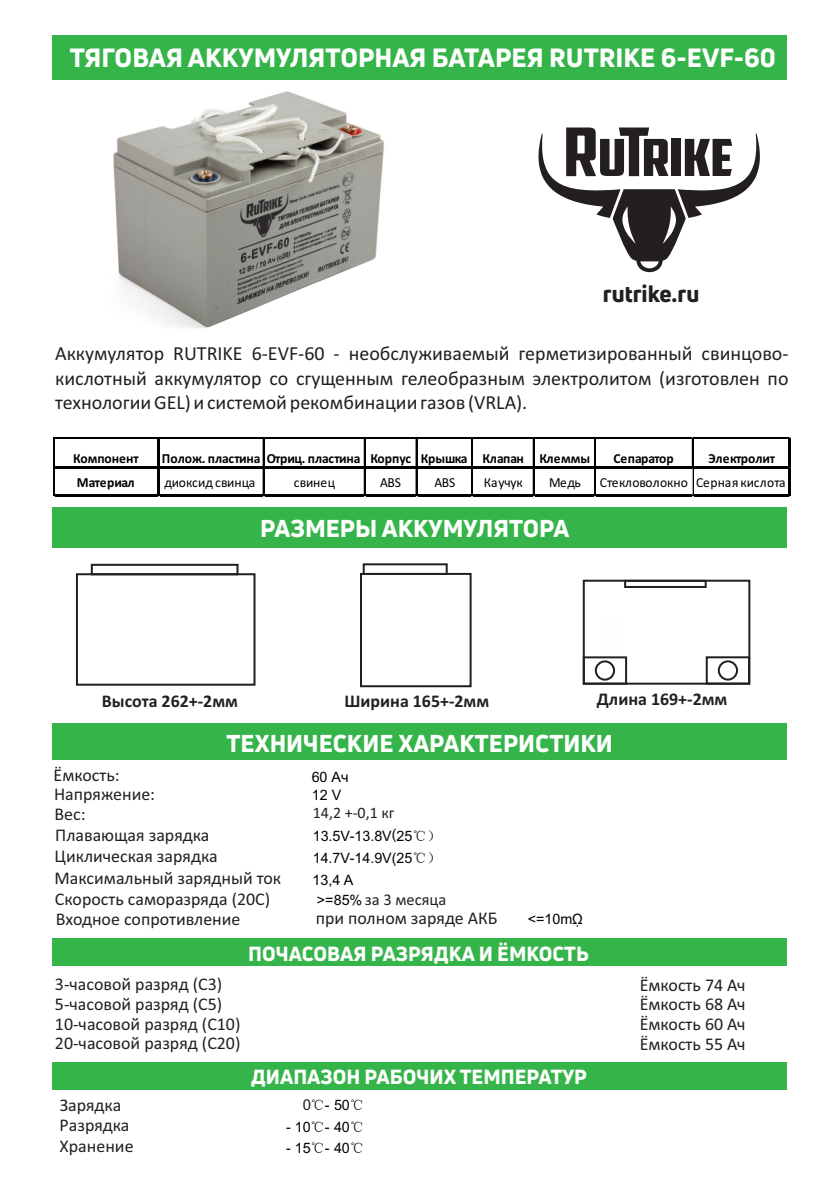
<style>
.page{position:relative;width:838px;height:1191px;background:#fff}
.page>*{position:absolute;margin:0;border:0;box-sizing:border-box;transform-origin:0 0}
.t1{font:800 25.8px "Uni Neue";color:#fff}
.t2{font:800 23.8px "Uni Neue";color:#fff}
.t3{font:800 23.2px "Uni Neue";color:#231f20}
.t4{font:20px/24.4px "Calibri";color:#231f20;text-align:justify}
.t5{font:800 20px "Uni Neue";color:#fff}
.t6{font:18px/19.6px "Calibri";color:#231f20}
.t7{font:700 18px "Calibri";color:#231f20}
.t8{font:16.4px "Calibri";color:#231f20}
.t9{font:16px "Calibri";color:#231f20}
.t10{font:14.4px/18.6px "Arial";color:#000}
.t11{font:700 13.8px "Calibri";color:#000}
.t12{font:13.8px "Calibri";letter-spacing:-.005em;color:#000}
.t13{font:700 13.8px "Calibri";letter-spacing:-.025em;color:#000}
.s1{font-family:"Sim Sun"}
.s2{font-size:15px;color:#231f20}
</style>
<div class="page">
<img style="left:113px;top:91px;width:271px;height:237px">
<div style="left:52px;top:36px;width:735px;height:44px;background:#35b44a"></div>
<div style="left:52px;top:506px;width:735px;height:41px;background:#35b44a"></div>
<div style="left:52px;top:723px;width:735px;height:37px;background:#35b44a"></div>
<div style="left:52px;top:938px;width:735px;height:27px;background:#35b44a"></div>
<div style="left:52px;top:1062px;width:735px;height:27px;background:#35b44a"></div>
<svg style="left:538px;top:127px;width:222px;height:145px"></svg>
<div style="left:76px;top:573px;width:180px;height:112px;border:2px solid #231f20"></div>
<div style="left:91px;top:563px;width:147px;height:12px;border:2px solid #231f20"></div>
<div style="left:360px;top:572px;width:112px;height:115px;border:2px solid #231f20"></div>
<div style="left:363px;top:563px;width:85px;height:12px;border:2px solid #231f20"></div>
<div style="left:583px;top:579px;width:167px;height:105px;border:2px solid #231f20"></div>
<div style="left:583px;top:656px;width:44px;height:28px;border:2px solid #231f20"></div>
<div style="left:706px;top:656px;width:44px;height:28px;border:2px solid #231f20"></div>
<div style="left:624px;top:579px;width:83px;height:8px;border:2px solid #231f20"></div>
<div style="left:595px;top:660px;width:20px;height:20px;border:2px solid #231f20;border-radius:50%"></div>
<div style="left:718px;top:660px;width:20px;height:20px;border:2px solid #231f20;border-radius:50%"></div>
<hr style="left:55px;top:437px;width:736px;height:1px;background:#000">
<hr style="left:55px;top:466px;width:736px;height:3px;background:#000">
<hr style="left:53px;top:437px;width:2px;height:59px;background:#000">
<hr style="left:157px;top:438px;width:3px;height:58px;background:#000">
<hr style="left:55px;top:494px;width:736px;height:2px;background:#000">
<hr style="left:789px;top:438px;width:2px;height:58px;background:#000">
<svg style="left:263px;top:438px;width:1px;height:59px"></svg>
<svg style="left:364px;top:438px;width:1px;height:59px"></svg>
<svg style="left:416px;top:438px;width:1px;height:59px"></svg>
<svg style="left:471px;top:438px;width:2px;height:59px"></svg>
<svg style="left:533px;top:438px;width:1px;height:59px"></svg>
<svg style="left:595px;top:438px;width:1px;height:59px"></svg>
<svg style="left:692px;top:437px;width:2px;height:60px"></svg>
<h1 class="t1" style="left:70px;top:48px;width:708px">ТЯГОВАЯ АККУМУЛЯТОРНАЯ БАТАРЕЯ RUTRIKE 6-EVF-60</h1>
<p class="t3" style="left:603px;top:285px;width:98px">rutrike.ru</p>
<p class="t4" style="left:55px;top:343px;width:735px">Аккумулятор RUTRIKE 6-EVF-60 - необслуживаемый герметизированный свинцово&shy;кислотный аккумулятор со сгущенным гелеобразным электролитом (изготовлен по технологии GEL) и системой рекомбинации газов (VRLA).</p>
<p class="t11" style="left:73px;top:452px;width:67px">Компонент</p>
<p class="t11" style="left:162px;top:452px;width:430px">Полож. пластина Отриц. пластина Корпус Крышка Клапан Клеммы</p>
<p class="t11" style="left:613px;top:452px;width:62px">Сепаратор</p>
<p class="t11" style="left:708px;top:452px;width:68px">Электролит</p>
<p class="t13" style="left:77px;top:476px;width:59px">Материал</p>
<p class="t12" style="left:164px;top:476px;width:92px">диоксид свинца</p>
<p class="t12" style="left:294px;top:476px;width:43px">свинец</p>
<p class="t12" style="left:380px;top:476px;width:22px">ABS</p>
<p class="t12" style="left:435px;top:476px;width:22px">ABS</p>
<p class="t12" style="left:484px;top:476px;width:40px">Каучук</p>
<p class="t12" style="left:549px;top:476px;width:33px">Медь</p>
<p class="t12" style="left:600px;top:476px;width:187px">Стекловолокно Серная кислота</p>
<h2 class="t2" style="left:260px;top:518px;width:311px">РАЗМЕРЫ АККУМУЛЯТОРА</h2>
<p class="t7" style="left:102px;top:693px;width:138px">Высота 262+-2мм</p>
<p class="t7" style="left:345px;top:693px;width:146px">Ширина 165+-2мм</p>
<p class="t7" style="left:597px;top:691px;width:132px">Длина 169+-2мм</p>
<h2 class="t2" style="left:227px;top:734px;width:388px">ТЕХНИЧЕСКИЕ ХАРАКТЕРИСТИКИ</h2>
<p class="t6" style="left:54px;top:766px;width:103px">Ёмкость:<br>Напряжение:<br>Вес:</p>
<p class="t6" style="left:55px;top:825px;width:228px;line-height:21px">Плавающая зарядка<br>Циклическая зарядка<br>Максимальный зарядный ток<br>Скорость саморазряда (20С)<br>Входное сопротивление</p>
<p class="t10" style="left:312px;top:768px;width:38px">60 Ач<br>12 V</p>
<p class="t10" style="left:313px;top:827px;width:130px">13.5V-13.8V(25<span class="s1">℃）</span></p>
<p class="t10" style="left:313px;top:849px;width:130px">14.7V-14.9V(25<span class="s1">℃）</span></p>
<p class="t10" style="left:313px;top:871px;width:42px">13,4 A</p>
<p class="t10" style="left:317px;top:892px;width:47px">&gt;=85%</p>
<p class="t9" style="left:313px;top:806px;width:83px">14,2 +-0,1 кг</p>
<p class="t8" style="left:365px;top:892px;width:83px">за 3 месяца</p>
<p class="t6" style="left:316px;top:909px;width:183px">при полном заряде АКБ</p>
<p class="t10" style="left:528px;top:910px;width:57px">&lt;=10mῼ</p>
<p class="t5" style="left:248px;top:945px;width:342px">ПОЧАСОВАЯ РАЗРЯДКА И ЁМКОСТЬ</p>
<p class="t6" style="left:55px;top:975px;width:187px">3-часовой разряд (С3)<br>5-часовой разряд (С5)<br>10-часовой разряд (С10)<br>20-часовой разряд (С20)</p>
<p class="t6" style="left:640px;top:975px;width:108px;text-align:justify">Ёмкость 74 Ач Ёмкость 68 Ач Ёмкость 60 Ач Ёмкость 55 Ач</p>
<p class="t6" style="left:60px;top:1096px;width:76px;line-height:20.2px">Зарядка<br>Разрядка<br>Хранение</p>
<p class="t5" style="left:251px;top:1068px;width:337px">ДИАПАЗОН РАБОЧИХ ТЕМПЕРАТУР</p>
<p class="t10" style="left:303px;top:1096px;width:63px"><span class="s2">0</span><span class="s1">℃</span>- 50<span class="s1">℃</span></p>
<p class="t10" style="left:286px;top:1118px;width:80px">- 10<span class="s1">℃</span>- 40<span class="s1">℃</span></p>
<p class="t10" style="left:286px;top:1139px;width:80px">- 15<span class="s1">℃</span>- 40<span class="s1">℃</span></p>
</div>
